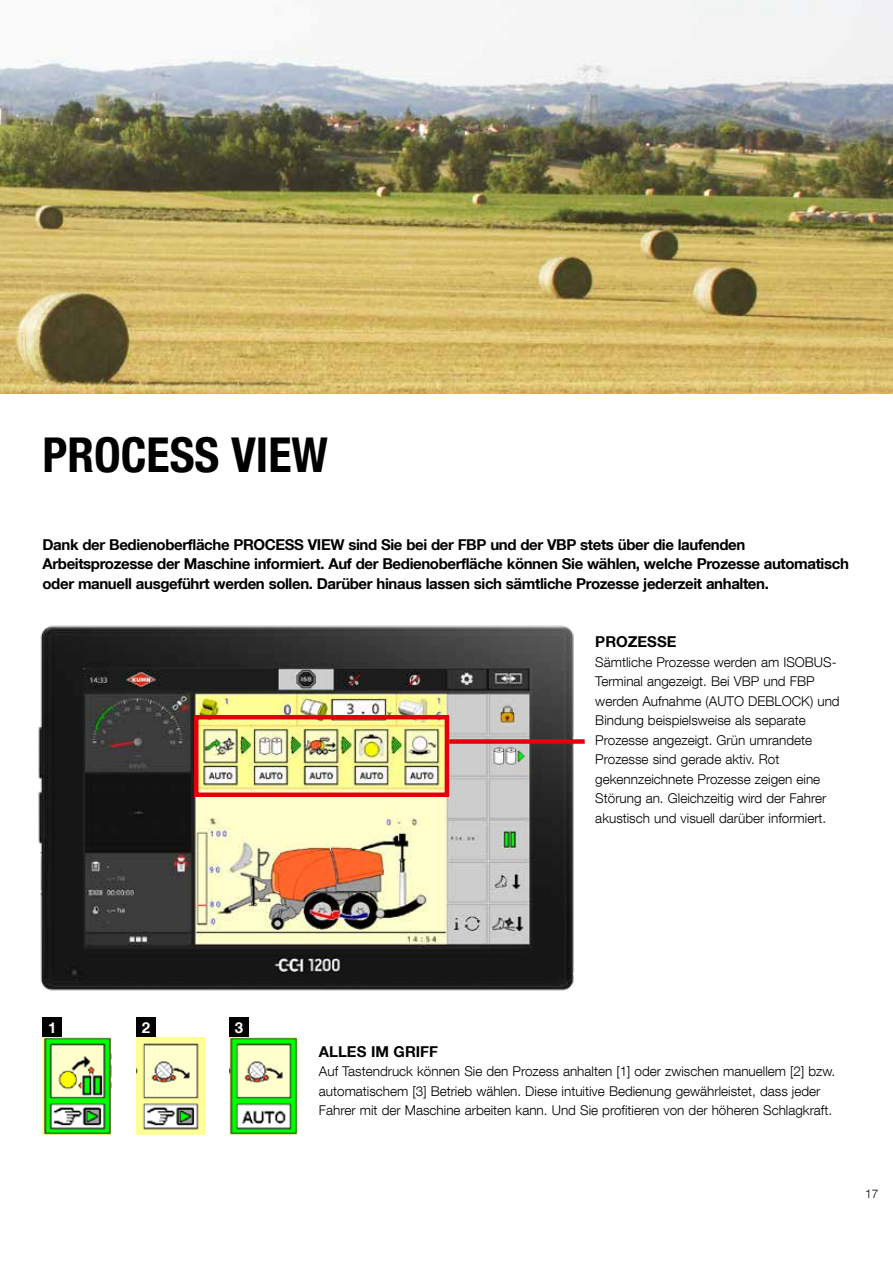
<style>
.page{position:relative;width:893px;height:1263px;background:#fff}
.page>*{position:absolute;margin:0;border:0;box-sizing:border-box;transform-origin:0 0}
.t1{font:700 condensed 48px "Helvetica Neue LT Com";color:#000}
.t2{font:700 15px/19.5px "Helvetica Neue LT Com";letter-spacing:-.025em;color:#000}
.t3{font:700 15px "Helvetica Neue LT Com";color:#000}
.t4{font:700 15px "Helvetica Neue LT Com";color:#fff}
.t5{font:300 13.5px/19.5px "Helvetica Neue LT Com";color:#000}
.t6{font:300 12px "Helvetica Neue LT Com";color:#000}
</style>
<div class="page">
<img style="left:38px;top:625px;width:536px;height:366px">
<img style="left:0;top:0;width:893px;height:394px">
<img style="left:229px;top:1037px;width:69px;height:98px">
<img style="left:136px;top:1037px;width:69px;height:98px">
<img style="left:43px;top:1037px;width:68px;height:98px">
<div style="left:43px;top:1018px;width:19px;height:19px;background:#000"></div>
<div style="left:136px;top:1018px;width:20px;height:19px;background:#000"></div>
<div style="left:229px;top:1018px;width:20px;height:19px;background:#000"></div>
<div style="left:194px;top:715px;width:255px;height:82px;border:4px solid #e3000b"></div>
<div style="left:449px;top:739px;width:136px;height:5px;background:#e3000b"></div>
<h1 class="t1" style="left:43px;top:426px;width:287px">PROCESS VIEW</h1>
<p class="t2" style="left:43px;top:534px;width:808px">Dank der Bedienoberfläche PROCESS VIEW sind Sie bei der FBP und der VBP stets über die laufenden<br>Arbeitsprozesse der Maschine informiert. Auf der Bedienoberfläche können Sie wählen, welche Prozesse automatisch oder manuell ausgeführt werden sollen. Darüber hinaus lassen sich sämtliche Prozesse jederzeit anhalten.</p>
<p class="t3" style="left:595px;top:632px;width:83px">PROZESSE</p>
<p class="t5" style="left:595px;top:652px;width:246px">Sämtliche Prozesse werden am ISOBUS-Terminal angezeigt. Bei VBP und FBP werden Aufnahme (AUTO DEBLOCK) und Bindung beispielsweise als separate Prozesse angezeigt. Grün umrandete Prozesse sind gerade aktiv. Rot gekennzeichnete Prozesse zeigen eine Störung an. Gleichzeitig wird der Fahrer akustisch und visuell darüber informiert.</p>
<p class="t4" style="left:48px;top:1018px;width:10px">1</p>
<p class="t4" style="left:142px;top:1018px;width:10px">2</p>
<p class="t4" style="left:235px;top:1018px;width:10px">3</p>
<p class="t3" style="left:319px;top:1042px;width:121px">ALLES IM GRIFF</p>
<p class="t5" style="left:319px;top:1061px;width:518px">Auf Tastendruck können Sie den Prozess anhalten [1] oder zwischen manuellem [2] bzw. automatischem [3] Betrieb wählen. Diese intuitive Bedienung gewährleistet, dass jeder<br>Fahrer mit der Maschine arbeiten kann. Und Sie profitieren von der höheren Schlagkraft.</p>
<p class="t6" style="left:865px;top:1186px;width:15px">17</p>
</div>
